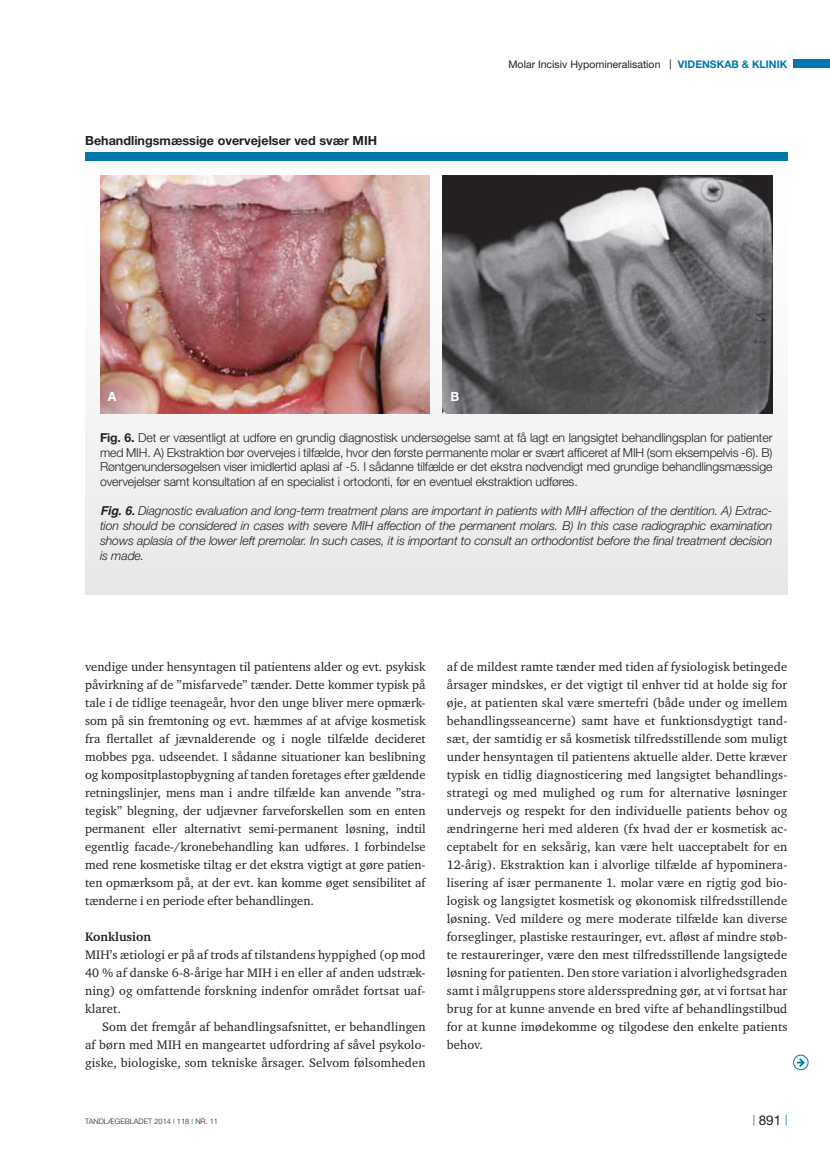
<style>
.page{position:relative;width:830px;height:1157px;background:#fff}
.page>*{position:absolute;margin:0;border:0;box-sizing:border-box;transform-origin:0 0}
.t1{font:13.5px "Helvetica Neue";color:#231f20}
.t2{font:12.6px/18px "Charter ITC";letter-spacing:.01em;color:#231f20;text-align:justify}
.t3{font:700 12.6px "Helvetica Neue";color:#231f20}
.t4{font:700 12.6px "Charter ITC";color:#231f20}
.t5{font:700 12.6px "Helvetica Neue";color:#fff}
.t6{font:300 12.3px/14.7px "Helvetica Neue";letter-spacing:-.01em;color:#231f20;text-align:justify}
.t7{font:italic 300 12.3px/14.7px "Helvetica Neue";letter-spacing:-.01em;color:#231f20;text-align:justify}
.t8{font:10.5px "Helvetica Neue";color:#231f20}
.t9{font:300 7.5px "Helvetica Neue";color:#231f20}
.s1{font-family:"Arial"}
.s2{font-weight:700;color:#0078ae}
.s3{font-weight:700}
.s4{font-family:"Helvetica";font-weight:700}
.s5{font-weight:400;color:#0078ae}
</style>
<div class="page">
<div style="left:793px;top:60px;width:36px;height:8px;background:#0078ae"></div>
<div style="left:85px;top:161px;width:702px;height:433px;background:linear-gradient(to bottom,#fffefd,#e8e8ea)"></div>
<div style="left:85px;top:152px;width:702px;height:9px;background:#0078ae"></div>
<img style="left:100px;top:175px;width:329px;height:238px">
<img style="left:442px;top:175px;width:330px;height:238px">
<div style="left:793px;top:1055px;width:14px;height:14px;border:1px solid #0078ae;border-radius:50%"></div>
<svg style="left:796px;top:1056px;width:9px;height:12px"></svg>
<p class="t3" style="left:85px;top:133px;width:293px">Behandlingsmæssige overvejelser ved svær MIH</p>
<p class="t8" style="left:508px;top:58px;width:280px">Molar Incisiv Hypomineralisation <span class="s1">|</span> <span class="s2">videnskab &amp; klinik</span></p>
<p class="t5" style="left:108px;top:388px;width:10px">A</p>
<p class="t5" style="left:450px;top:388px;width:9px">B</p>
<p class="t6" style="left:100px;top:430px;width:673px"><span class="s3">Fig. 6.</span> Det er væsentligt at udføre en grundig diagnostisk undersøgelse samt at få lagt en langsigtet behandlingsplan for patienter med MIH. A) Ekstraktion bør overvejes i tilfælde, hvor den første permanente molar er svært afficeret af MIH (som eksempelvis -6). B)<br>Røntgenundersøgelsen viser imidlertid aplasi af -5. I sådanne tilfælde er det ekstra nødvendigt med grundige behandlingsmæssige overvejelser samt konsultation af en specialist i ortodonti, før en eventuel ekstraktion udføres.</p>
<p class="t7" style="left:100px;top:503px;width:673px"><span class="s4">Fig. 6.</span> Diagnostic evaluation and long-term treatment plans are important in patients with MIH affection of the dentition. A) Extrac&shy;tion should be considered in cases with severe MIH affection of the permanent molars. B) In this case radiographic examination shows aplasia of the lower left premolar. In such cases, it is important to consult an orthodontist before the final treatment decision is made.</p>
<p class="t2" style="left:85px;top:657px;width:342px">vendige under hensyntagen til patientens alder og evt. psykisk påvirkning af de ”misfarvede” tænder. Dette kommer typisk på tale i de tidlige teenageår, hvor den unge bliver mere opmærk&shy;som på sin fremtoning og evt. hæmmes af at afvige kosmetisk fra flertallet af jævnalderende og i nogle tilfælde decideret mobbes pga. udseendet. I sådanne situationer kan beslibning og kompositplastopbygning af tanden foretages efter gældende retningslinjer, mens man i andre tilfælde kan anvende ”stra&shy;tegisk” blegning, der udjævner farveforskellen som en enten permanent eller alternativt semi-permanent løsning, indtil egentlig facade-/kronebehandling kan udføres. I forbindelse med rene kosmetiske tiltag er det ekstra vigtigt at gøre patien&shy;ten opmærksom på, at der evt. kan komme øget sensibilitet af tænderne i en periode efter behandlingen.</p>
<p class="t4" style="left:85px;top:928px;width:67px">Konklusion</p>
<p class="t2" style="left:85px;top:945px;width:342px">MIH’s ætiologi er på af trods af tilstandens hyppighed (op mod 40 % af danske 6-8-årige har MIH i en eller af anden udstræk&shy;ning) og omfattende forskning indenfor området fortsat uaf&shy;klaret.</p>
<p class="t2" style="left:85px;top:1017px;width:342px;text-indent:17px">Som det fremgår af behandlingsafsnittet, er behandlingen af børn med MIH en mangeartet udfordring af såvel psykolo&shy;giske, biologiske, som tekniske årsager. Selvom følsomheden</p>
<p class="t2" style="left:446px;top:657px;width:342px">af de mildest ramte tænder med tiden af fysiologisk betingede årsager mindskes, er det vigtigt til enhver tid at holde sig for øje, at patienten skal være smertefri (både under og imellem behandlingsseancerne) samt have et funktionsdygtigt tand&shy;sæt, der samtidig er så kosmetisk tilfredsstillende som muligt under hensyntagen til patientens aktuelle alder. Dette kræver typisk en tidlig diagnosticering med langsigtet behandlings&shy;strategi og med mulighed og rum for alternative løsninger undervejs og respekt for den individuelle patients behov og ændringerne heri med alderen (fx hvad der er kosmetisk ac&shy;ceptabelt for en seksårig, kan være helt uacceptabelt for en 12-årig). Ekstraktion kan i alvorlige tilfælde af hypominera&shy;lisering af især permanente 1. molar være en rigtig god bio&shy;logisk og langsigtet kosmetisk og økonomisk tilfredsstillende løsning. Ved mildere og mere moderate tilfælde kan diverse forseglinger, plastiske restauringer, evt. afløst af mindre støb&shy;te restaureringer, være den mest tilfredsstillende langsigtede løsning for patienten. Den store variation i alvorlighedsgraden samt i målgruppens store aldersspredning gør, at vi fortsat har brug for at kunne anvende en bred vifte af behandlingstilbud for at kunne imødekomme og tilgodese den enkelte patients behov.</p>
<p class="t9" style="left:85px;top:1116px;width:134px">tandlægebladet 2014 <span class="s5">|</span> 118 <span class="s5">|</span> nr. 11</p>
<p class="t1" style="left:752px;top:1112px;width:36px"><sup>|</sup> 891 <sup>|</sup></p>
</div>
